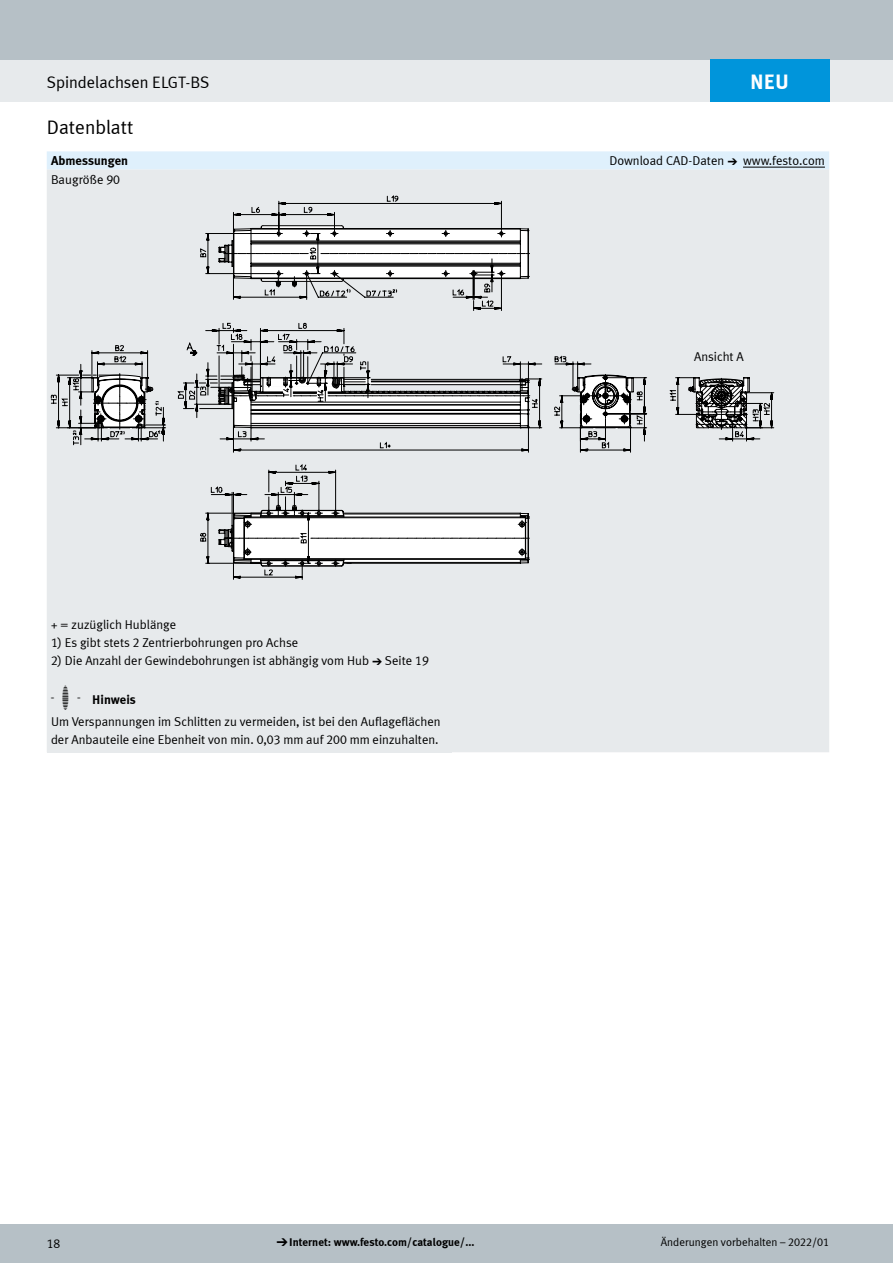
<style>
.page{position:relative;width:893px;height:1263px;background:#fff}
.page>*{position:absolute;margin:0;border:0;box-sizing:border-box;transform-origin:0 0}
.t1{font:700 21px "Meta Plus LF";color:#fff}
.t2{font:19.5px "Meta Plus LF";color:#000}
.t3{font:16.5px "Meta Plus LF";color:#000}
.t4{font:12.75px/22.2px "Meta Plus LF";color:#000}
.t5{font:700 12.75px "Meta Plus LF";color:#000}
.t6{font:700 11.25px "Meta Plus LF";color:#000}
.t7{font:11.25px "Meta Plus LF";color:#000}
.s1{font-family:"Meto Pict 182"}
.s2{font-family:"Meto Pict 182";font-size:24px}
.s3{font-weight:700}
.s4{font-family:"Meto Pict 182";font-weight:400}
</style>
<div class="page">
<div style="left:0;top:1225px;width:893px;height:38px;background:#b6c0c6"></div>
<div style="left:0;top:60px;width:893px;height:42px;background:#e7eaec"></div>
<div style="left:0;top:0;width:893px;height:60px;background:#b6c0c6"></div>
<svg style="left:47px;top:151px;width:782px;height:19px"></svg>
<div style="left:47px;top:170px;width:782px;height:582px;background:#e7eaec"></div>
<hr style="left:743px;top:167px;width:82px;height:1px;background:#000">
<div style="left:51px;top:196px;width:719px;height:379px;background:#e7eaec"></div>
<svg style="left:97px;top:228px;width:645px;height:335px"></svg>
<div style="left:694px;top:350px;width:51px;height:10px;background:#e7eaec"></div>
<div style="left:47px;top:677px;width:405px;height:42px;background:#e7eaec"></div>
<div style="left:47px;top:716px;width:405px;height:18px;background:#e7eaec"></div>
<div style="left:47px;top:734px;width:405px;height:18px;background:#e7eaec"></div>
<div style="left:710px;top:60px;width:119px;height:42px;background:#0095db"></div>
<h1 class="t1" style="left:750px;top:68px;width:40px">NEU</h1>
<p class="t3" style="left:47px;top:73px;width:164px">Spindelachsen ELGT-BS</p>
<h2 class="t2" style="left:47px;top:116px;width:88px">Datenblatt</h2>
<p class="t5" style="left:51px;top:152px;width:79px">Abmessungen</p>
<p class="t4" style="left:609px;top:149px;width:217px">Download CAD-Daten <span class="s1">a</span> www.festo.com</p>
<p class="t4" style="left:51px;top:168px;width:71px">Baugröße 90</p>
<p class="t4" style="left:51px;top:613px;width:127px">+ = zuzüglich Hublänge</p>
<p class="t4" style="left:51px;top:631px;width:249px">1) Es gibt stets 2 Zentrierbohrungen pro Achse</p>
<p class="t4" style="left:51px;top:649px;width:379px">2) Die Anzahl der Gewindebohrungen ist abhängig vom Hub <span class="s1">a</span>Seite 19</p>
<p class="t4" style="left:51px;top:688px;width:391px"><span class="s2">-H-</span> <span class="s3">Hinweis<br></span>Um Verspannungen im Schlitten zu vermeiden, ist bei den Auflageflächen</p>
<p class="t4" style="left:51px;top:728px;width:389px">der Anbauteile eine Ebenheit von min. 0,03 mm auf 200 mm einzuhalten.</p>
<p class="t4" style="left:694px;top:345px;width:51px">Ansicht A</p>
<p class="t4" style="left:47px;top:1232px;width:15px">18</p>
<p class="t6" style="left:276px;top:1235px;width:199px"><span class="s4">d</span>Internet: www.festo.com/catalogue/...</p>
<p class="t7" style="left:661px;top:1236px;width:170px">Änderungen vorbehalten – 2022/01</p>
</div>
